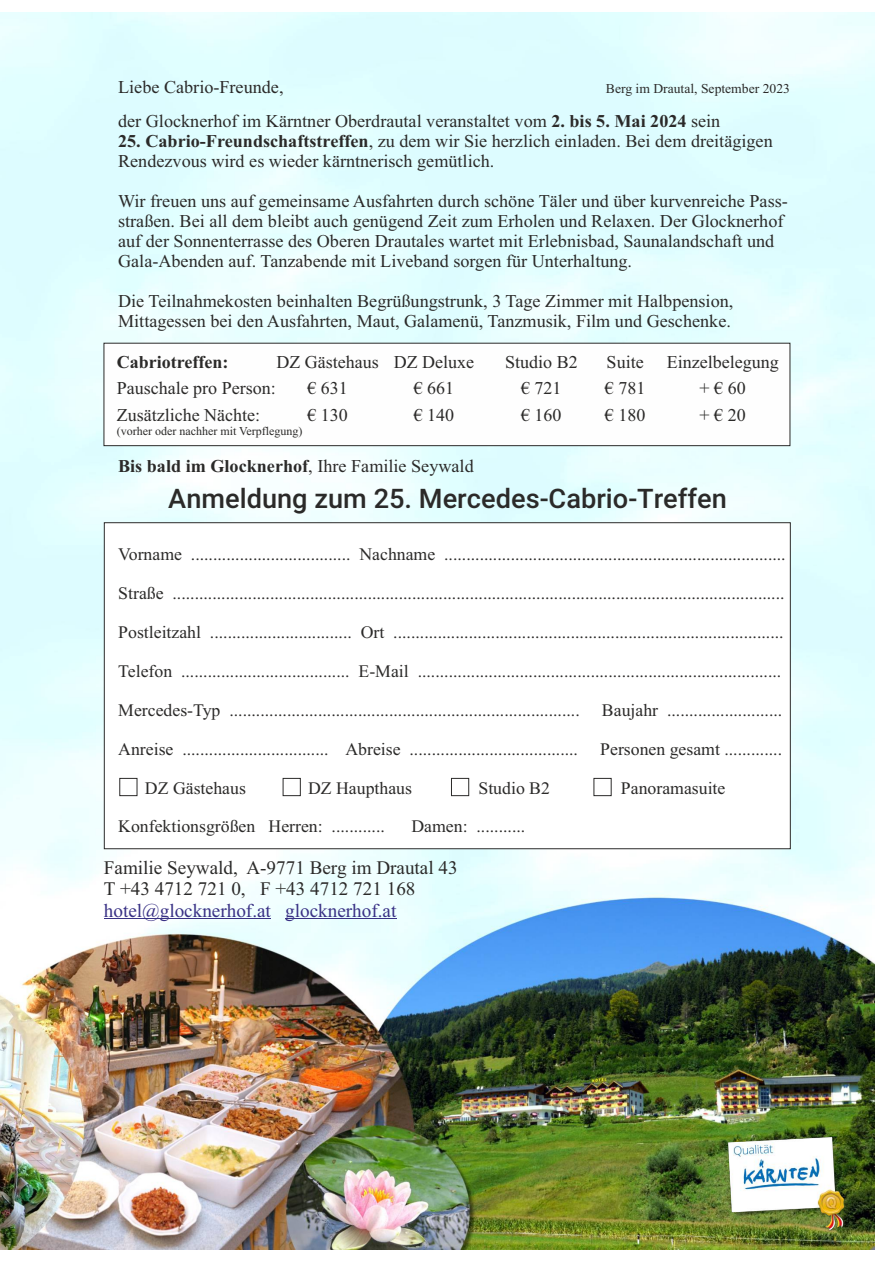
<style>
.page{position:relative;width:893px;height:1263px;background:#fff}
.page>*{position:absolute;margin:0;border:0;box-sizing:border-box;transform-origin:0 0}
.t1{font:500 27px "Roboto";color:#2b2a29}
.t2{font:19.2px/21.1px "Times New Roman";color:#2b2a29}
.t3{font:19.2px "Times New Roman";color:#393185}
.t4{font:18px/20px "Times New Roman";color:#2b2a29}
.t5{font:700 18px "Times New Roman";color:#2b2a29}
.t6{font:17.55px "Times New Roman";color:#2b2a29}
.t7{font:13.5px "Times New Roman";color:#2b2a29}
.t8{font:12px "Times New Roman";color:#2b2a29}
.s1{font-weight:700}
.s2{font-weight:400}
</style>
<div class="page">
<img style="left:0;top:13px;width:874px;height:1236px">
<svg style="left:104px;top:522px;width:687px;height:327px"></svg>
<svg style="left:104px;top:343px;width:686px;height:103px"></svg>
<hr style="left:104px;top:918px;width:167px;height:1px;background:#393185">
<hr style="left:285px;top:918px;width:111px;height:1px;background:#393185">
<div style="left:119px;top:778px;width:18px;height:18px;border:1px solid #2b2a29"></div>
<div style="left:283px;top:778px;width:18px;height:18px;border:1px solid #2b2a29"></div>
<div style="left:451px;top:778px;width:18px;height:18px;border:1px solid #2b2a29"></div>
<div style="left:593px;top:778px;width:19px;height:18px;border:1px solid #2b2a29"></div>
<img style="left:727px;top:1135px;width:118px;height:97px">
<p class="t4" style="left:118px;top:78px;width:167px">Liebe Cabrio-Freunde,</p>
<p class="t7" style="left:606px;top:83px;width:185px">Berg im Drautal, September 2023</p>
<p class="t4" style="left:118px;top:113px;width:604px">der Glocknerhof im Kärntner Oberdrautal veranstaltet vom <span class="s1">2. bis 5. Mai 2024</span> sein</p>
<p class="t4" style="left:118px;top:133px;width:656px"><span class="s1">25. Cabrio-Freundschaftstreffen</span>, zu dem wir Sie herzlich einladen. Bei dem dreitägigen<br>Rendezvous wird es wieder kärntnerisch gemütlich.</p>
<p class="t4" style="left:118px;top:193px;width:671px">Wir freuen uns auf gemeinsame Ausfahrten durch schöne Täler und über kurvenreiche Pass&shy;straßen. Bei all dem bleibt auch genügend Zeit zum Erholen und Relaxen. Der Glocknerhof auf der Sonnenterrasse des Oberen Drautales wartet mit Erlebnisbad, Saunalandschaft und Gala-Abenden auf. Tanzabende mit Liveband sorgen für Unterhaltung.</p>
<p class="t4" style="left:118px;top:293px;width:617px">Die Teilnahmekosten beinhalten Begrüßungstrunk, 3 Tage Zimmer mit Halbpension,<br>Mittagessen bei den Ausfahrten, Maut, Galamenü, Tanzmusik, Film und Geschenke.</p>
<p class="t5" style="left:117px;top:355px;width:113px">Cabriotreffen:</p>
<p class="t4" style="left:276px;top:353px;width:199px">DZ Gästehaus DZ Deluxe</p>
<p class="t4" style="left:505px;top:353px;width:74px">Studio B2</p>
<p class="t4" style="left:607px;top:353px;width:39px">Suite</p>
<p class="t4" style="left:667px;top:353px;width:113px">Einzelbelegung</p>
<p class="t4" style="left:117px;top:380px;width:160px">Pauschale pro Person:</p>
<p class="t4" style="left:307px;top:380px;width:42px">€ 631</p>
<p class="t4" style="left:414px;top:380px;width:42px">€ 661</p>
<p class="t4" style="left:521px;top:380px;width:42px">€ 721</p>
<p class="t4" style="left:605px;top:380px;width:42px">€ 781</p>
<p class="t4" style="left:700px;top:380px;width:48px">+ € 60</p>
<p class="t4" style="left:117px;top:406px;width:145px">Zusätzliche Nächte:</p>
<p class="t4" style="left:307px;top:406px;width:42px">€ 130</p>
<p class="t4" style="left:414px;top:406px;width:42px">€ 140</p>
<p class="t4" style="left:521px;top:406px;width:42px">€ 160</p>
<p class="t4" style="left:605px;top:406px;width:42px">€ 180</p>
<p class="t4" style="left:700px;top:406px;width:48px">+ € 20</p>
<p class="t8" style="left:117px;top:427px;width:187px">(vorher oder nachher mit Verpflegung)</p>
<p class="t5" style="left:118px;top:460px;width:357px">Bis bald im Glocknerhof<span class="s2">, Ihre Familie Seywald</span></p>
<h1 class="t1" style="left:168px;top:488px;width:560px">Anmeldung zum 25. Mercedes-Cabrio-Treffen</h1>
<p class="t6" style="left:118px;top:548px;width:669px">Vorname .................................... Nachname .............................................................................</p>
<p class="t6" style="left:118px;top:587px;width:668px">Straße ..........................................................................................................................................</p>
<p class="t6" style="left:118px;top:625px;width:667px">Postleitzahl ................................ Ort ........................................................................................</p>
<p class="t6" style="left:118px;top:664px;width:665px">Telefon ...................................... E-Mail ..................................................................................</p>
<p class="t6" style="left:118px;top:703px;width:463px">Mercedes-Typ ...............................................................................</p>
<p class="t6" style="left:602px;top:703px;width:182px">Baujahr ..........................</p>
<p class="t6" style="left:118px;top:742px;width:461px">Anreise ................................. Abreise ......................................</p>
<p class="t6" style="left:600px;top:742px;width:183px">Personen gesamt .............</p>
<p class="t6" style="left:145px;top:781px;width:103px">DZ Gästehaus</p>
<p class="t6" style="left:308px;top:781px;width:105px">DZ Haupthaus</p>
<p class="t6" style="left:478px;top:781px;width:73px">Studio B2</p>
<p class="t6" style="left:621px;top:781px;width:106px">Panoramasuite</p>
<p class="t6" style="left:118px;top:820px;width:268px">Konfektionsgrößen Herren: ............</p>
<p class="t6" style="left:411px;top:820px;width:115px">Damen: ...........</p>
<p class="t2" style="left:104px;top:859px;width:355px">Familie Seywald, A-9771 Berg im Drautal 43<br>T +43 4712 721 0, F +43 4712 721 168</p>
<p class="t3" style="left:104px;top:903px;width:294px">hotel@glocknerhof.at glocknerhof.at</p>
</div>
